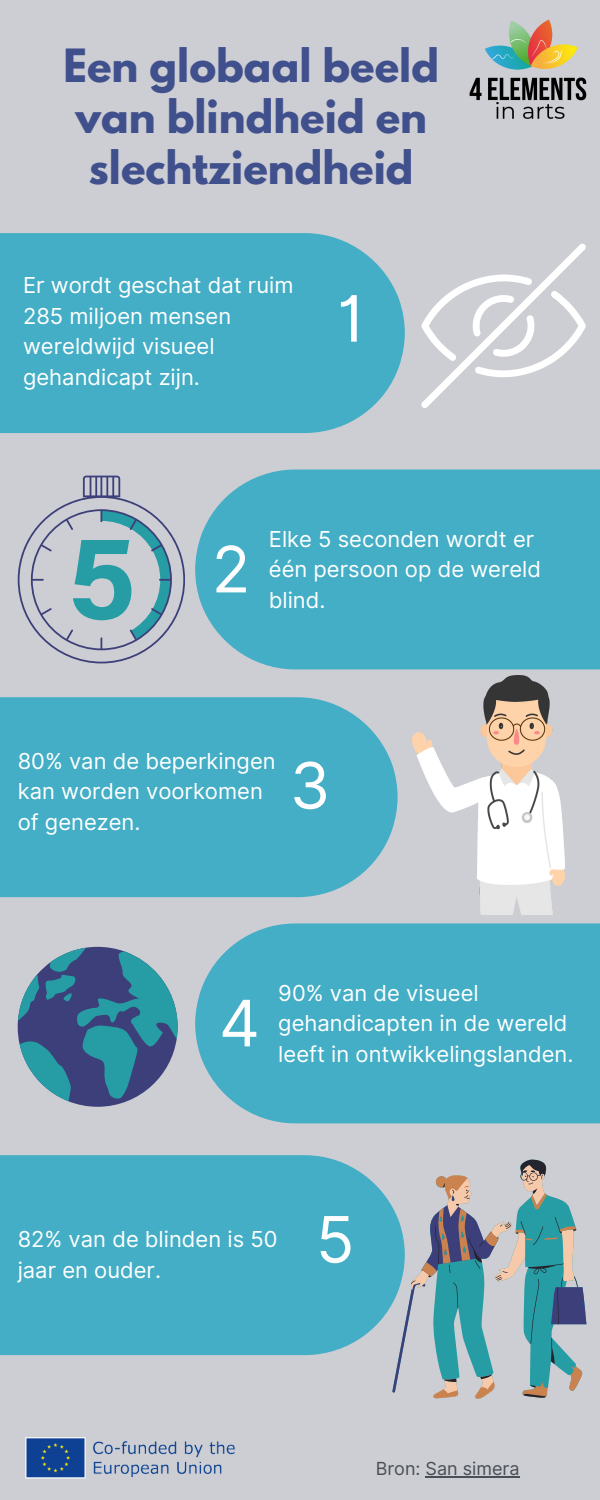
<style>
.page{position:relative;width:600px;height:1500px;background:#cdced3}
.page>*{position:absolute;margin:0;border:0;box-sizing:border-box;transform-origin:0 0}
.t1{font:64px "Inter";color:#fff}
.t2{font:700 40.6px/51px "League Spartan";color:#40508d;text-align:center}
.t3{font:22px/30.8px "Inter";color:#fff}
.t4{font:18px "Inter";color:#494f56}
</style>
<div class="page">
<div style="left:0;top:233px;width:405px;height:200px;background:#43aec5"></div>
<div style="left:195px;top:470px;width:405px;height:199px;background:#43aec5"></div>
<div style="left:0;top:697px;width:398px;height:200px;background:#43aec5"></div>
<div style="left:195px;top:923px;width:405px;height:200px;background:#43aec5"></div>
<div style="left:0;top:1155px;width:392px;height:200px;background:#43aec5"></div>
<img style="left:25px;top:1437px;width:210px;height:42px">
<svg style="left:421px;top:244px;width:165px;height:164px"></svg>
<svg style="left:18px;top:947px;width:159px;height:160px"></svg>
<img style="left:413px;top:675px;width:151px;height:240px">
<svg style="left:392px;top:1206px;width:194px;height:187px"></svg>
<svg style="left:435px;top:1206px;width:148px;height:193px"></svg>
<svg style="left:411px;top:1160px;width:167px;height:238px"></svg>
<svg style="left:18px;top:476px;width:167px;height:187px"></svg>
<hr style="left:426px;top:1476px;width:94px;height:2px;background:#494f56">
<img style="left:469px;top:19px;width:118px;height:100px">
<p class="t2" style="left:64px;top:45px;width:377px">Een globaal beeld</p>
<p class="t2" style="left:76px;top:96px;width:353px">van blindheid en slechtziendheid</p>
<p class="t3" style="left:23px;top:269px;width:272px">Er wordt geschat dat ruim<br>285 miljoen mensen wereldwijd visueel gehandicapt zijn.</p>
<p class="t1" style="left:337px;top:280px;width:30px">1</p>
<p class="t1" style="left:212px;top:531px;width:40px">2</p>
<p class="t3" style="left:269px;top:523px;width:274px">Elke 5 seconden wordt er één persoon op de wereld blind.</p>
<p class="t3" style="left:18px;top:745px;width:259px">80% van de beperkingen kan worden voorkomen of genezen.</p>
<p class="t1" style="left:290px;top:747px;width:42px">3</p>
<p class="t1" style="left:219px;top:985px;width:43px">4</p>
<p class="t3" style="left:278px;top:977px;width:297px">90% van de visueel gehandicapten in de wereld leeft in ontwikkelingslanden.</p>
<p class="t3" style="left:18px;top:1224px;width:261px">82% van de blinden is 50 jaar en ouder.</p>
<p class="t1" style="left:316px;top:1201px;width:40px">5</p>
<p class="t4" style="left:376px;top:1458px;width:145px">Bron: San simera</p>
</div>
